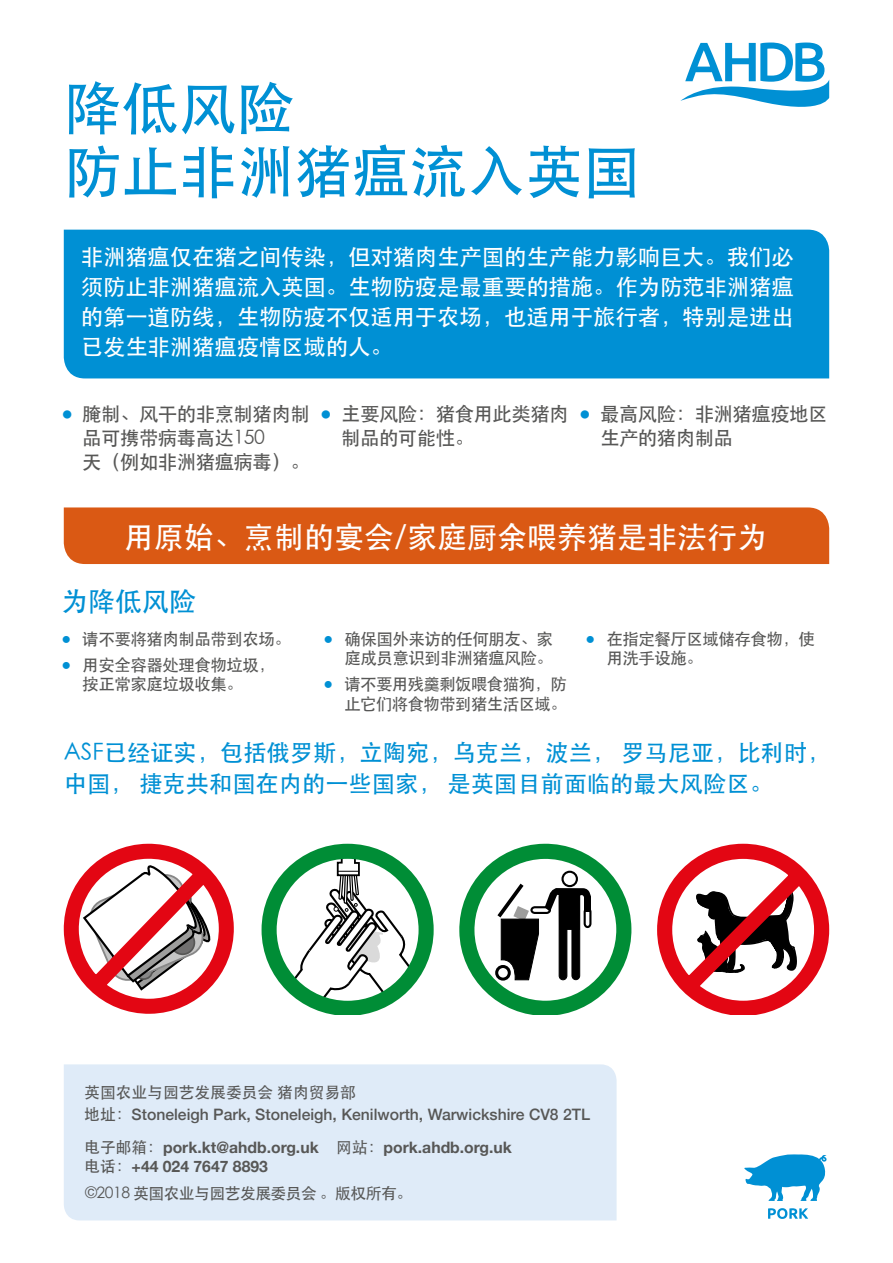
<style>
.page{position:relative;width:893px;height:1263px;background:#fff}
.page>*{position:absolute;margin:0;border:0;box-sizing:border-box;transform-origin:0 0}
.MAIN_TITLE{font:57.6px/63.8px "ST Heiti";color:#0090d4}
.MAIN_TITLE-2{font:30px "ST Heiti";color:#fff}
.MAIN_TITLE-3{font:27px "ST Heiti";color:#0090d4}
.MAIN_TITLE-4{font:23.25px/31.5px "ST Heiti";color:#0090d4}
.MAIN_TITLE-5{font:22.5px/30px "ST Heiti";letter-spacing:-.01em;color:#fff;text-align:justify}
.t1{font:19.5px/24px "ST Heiti";letter-spacing:-.03em;color:#575756}
.t2{font:16.5px/19.5px "ST Heiti";letter-spacing:-.03em;color:#575756}
.t3{font:700 15.75px/19px "Helvetica Neue";color:#575756}
.t4{font:500 15.75px "Helvetica Neue";color:#575756}
.t5{font:15.75px "ST Heiti";letter-spacing:-.03em;color:#575756}
.t6{font:15.75px "ST Heiti";color:#575756}
.s1{font-family:"Helvetica Neue";color:#0090d4}
.s2{font-family:"ST Heiti";font-weight:400}
</style>
<div class="page">
<div style="left:64px;top:1064px;width:553px;height:156px;background:#dfebf8"></div>
<svg style="left:768px;top:1208px;width:40px;height:11px"></svg>
<svg style="left:744px;top:1154px;width:82px;height:47px"></svg>
<svg style="left:680px;top:43px;width:149px;height:64px"></svg>
<div style="left:64px;top:230px;width:765px;height:148px;background:#0090d4"></div>
<div style="left:64px;top:507px;width:765px;height:57px;background:#da5914"></div>
<svg style="left:71px;top:844px;width:163px;height:170px"></svg>
<svg style="left:262px;top:843px;width:172px;height:172px"></svg>
<svg style="left:466px;top:844px;width:159px;height:171px"></svg>
<svg style="left:657px;top:844px;width:165px;height:171px"></svg>
<p class="MAIN_TITLE" style="left:64px;top:76px;width:578px">降低风险<br>防止非洲猪瘟流入英国</p>
<p class="MAIN_TITLE-5" style="left:81px;top:241px;width:715px">非洲猪瘟仅在猪之间传染，但对猪肉生产国的生产能力影响巨大。我们必须防止非洲猪瘟流入英国。生物防疫是最重要的措施。作为防范非洲猪瘟的第一道防线，生物防疫不仅适用于农场，也适用于旅行者，特别是进出已发生非洲猪瘟疫情区域的人。</p>
<p class="t1" style="left:82px;top:402px;width:229px;text-indent:-21px"><span class="s1">●</span> 腌制、风干的非烹制猪肉制品可携带病毒高达150<br>天（例如非洲猪瘟病毒）。</p>
<p class="t1" style="left:341px;top:402px;width:229px;text-indent:-21px"><span class="s1">●</span> 主要风险：猪食用此类猪肉制品的可能性。</p>
<p class="t1" style="left:600px;top:402px;width:229px;text-indent:-21px"><span class="s1">●</span> 最高风险：非洲猪瘟疫地区生产的猪肉制品</p>
<p class="MAIN_TITLE-2" style="left:124px;top:522px;width:645px">用原始、烹制的宴会/家庭厨余喂养猪是非法行为</p>
<p class="MAIN_TITLE-3" style="left:61px;top:588px;width:136px">为降低风险</p>
<p class="t2" style="left:61px;top:629px;width:231px"><span class="s1">●</span> 请不要将猪肉制品带到农场。</p>
<p class="t2" style="left:82px;top:655px;width:194px;text-indent:-21px"><span class="s1">●</span> 用安全容器处理食物垃圾，按正常家庭垃圾收集。</p>
<p class="t2" style="left:323px;top:629px;width:231px;text-align:right"><span class="s1">●</span> 确保国外来访的任何朋友、家庭成员意识到非洲猪瘟风险。</p>
<p class="t2" style="left:323px;top:674px;width:245px;text-align:right"><span class="s1">●</span> 请不要用残羹剩饭喂食猫狗，防止它们将食物带到猪生活区域。</p>
<p class="t2" style="left:606px;top:629px;width:210px;text-indent:-21px"><span class="s1">●</span> 在指定餐厅区域储存食物，使用洗手设施。</p>
<p class="MAIN_TITLE-4" style="left:64px;top:736px;width:768px">ASF已经证实，包括俄罗斯，立陶宛，乌克兰，波兰， 罗马尼亚，比利时，中国， 捷克共和国在内的一些国家， 是英国目前面临的最大风险区。</p>
<p class="t6" style="left:84px;top:1084px;width:273px">英国农业与园艺发展委员会 猪肉贸易部</p>
<p class="t4" style="left:84px;top:1102px;width:507px"><span class="s2">地址：</span>Stoneleigh Park, Stoneleigh, Kenilworth, Warwickshire CV8 2TL</p>
<p class="t3" style="left:84px;top:1138px;width:429px"><span class="s2">电子邮箱：</span>pork.kt@ahdb.org.uk <span class="s2">网站：</span>pork.ahdb.org.uk<span class="s2">电话：</span>+44 024 7647 8893</p>
<p class="t5" style="left:85px;top:1185px;width:329px">©2018 英国农业与园艺发展委员会 。版权所有。</p>
</div>
